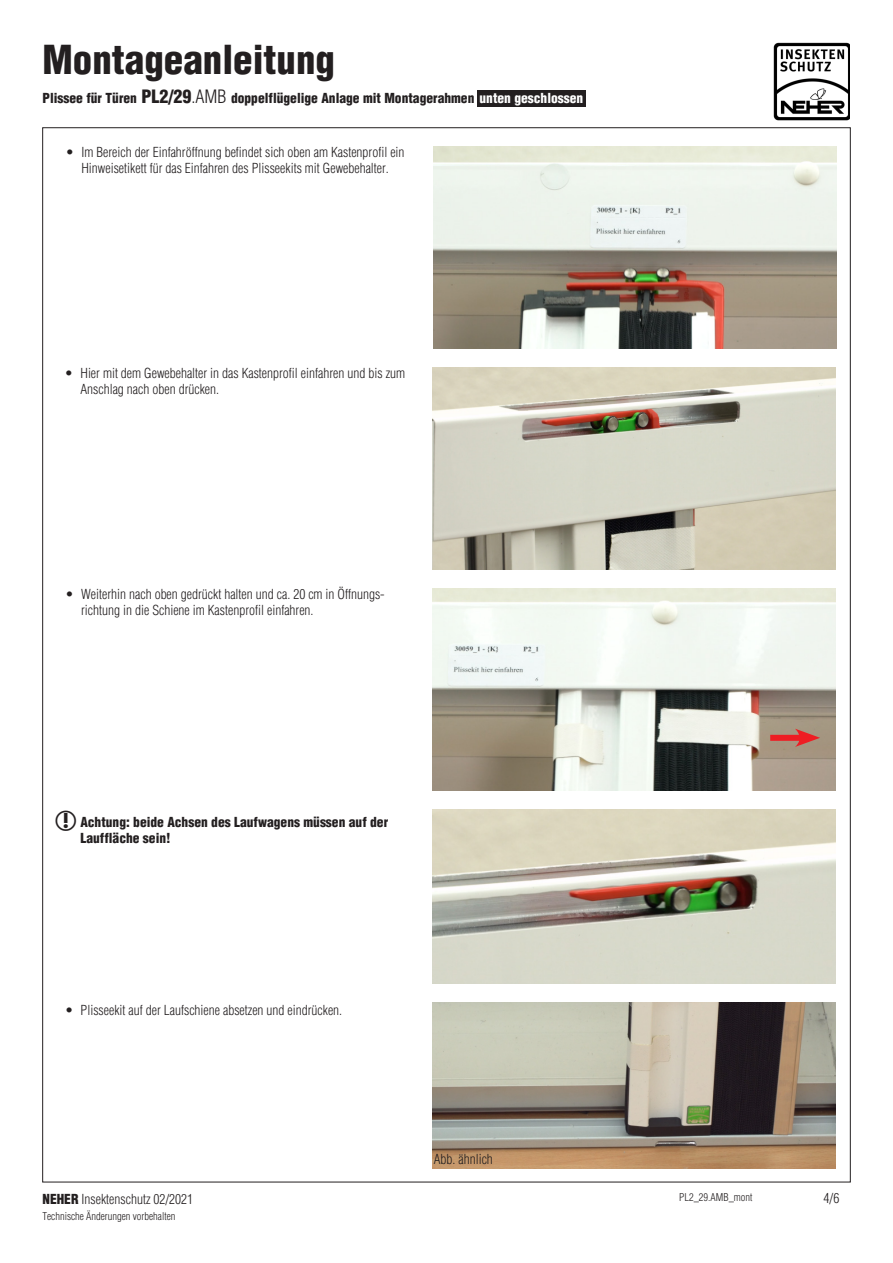
<style>
.page{position:relative;width:893px;height:1263px;background:#fff}
.page>*{position:absolute;margin:0;border:0;box-sizing:border-box;transform-origin:0 0}
.Überschriften{font:900 condensed 39px "Helvetica";color:#231f20}
.Zubehör-Werkzeug{font:300 condensed 13.5px/16.2px "Helvetica";color:#231f20}
.Überschriften-2{font:900 condensed 13.5px "Helvetica";color:#231f20}
.Zubehör-Werkzeug-2{font:900 condensed 13.5px/16.2px "Helvetica";color:#231f20}
.Zubehör-Werkzeug-3{font:300 condensed 10.5px "Helvetica";color:#231f20}
.s1{font-size:18px}
.s2{font-weight:300;font-size:18px}
.s3{color:#fff}
.s4{font-weight:900}
</style>
<div class="page">
<img style="left:773px;top:43px;width:77px;height:78px">
<div style="left:477px;top:90px;width:109px;height:17px;background:#231f20"></div>
<img style="left:434px;top:146px;width:403px;height:202px">
<img style="left:433px;top:367px;width:403px;height:202px">
<img style="left:433px;top:809px;width:403px;height:174px">
<img style="left:433px;top:1002px;width:403px;height:166px">
<img style="left:433px;top:588px;width:403px;height:202px">
<div style="left:770px;top:735px;width:35px;height:6px;background:#ee1d23"></div>
<svg style="left:795px;top:729px;width:25px;height:18px"></svg>
<p class="Überschriften" style="left:43px;top:36px;width:294px">Montageanleitung</p>
<p class="Überschriften-2" style="left:43px;top:90px;width:542px">Plissee für Türen <span class="s1">PL2/29</span><span class="s2">.AMB</span> doppelflügelige Anlage mit Montagerahmen <span class="s3">unten geschlossen</span></p>
<p class="Zubehör-Werkzeug" style="left:66px;top:144px;width:10px">•</p>
<p class="Zubehör-Werkzeug" style="left:81px;top:144px;width:325px">Im Bereich der Einfahröffnung befindet sich oben am Kastenprofil ein<br>Hinweisetikett für das Einfahren des Plisseekits mit Gewebehalter.</p>
<p class="Zubehör-Werkzeug" style="left:65px;top:365px;width:10px">•</p>
<p class="Zubehör-Werkzeug" style="left:80px;top:365px;width:326px">Hier mit dem Gewebehalter in das Kastenprofil einfahren und bis zum<br>Anschlag nach oben drücken.</p>
<p class="Zubehör-Werkzeug" style="left:66px;top:586px;width:10px">•</p>
<p class="Zubehör-Werkzeug" style="left:81px;top:586px;width:305px">Weiterhin nach oben gedrückt halten und ca. 20 cm in Öffnungs&shy;richtung in die Schiene im Kastenprofil einfahren.</p>
<p class="Zubehör-Werkzeug-2" style="left:80px;top:814px;width:309px">Achtung: beide Achsen des Laufwagens müssen auf der<br>Lauffläche sein!</p>
<p class="Zubehör-Werkzeug" style="left:65px;top:1002px;width:10px">•</p>
<p class="Zubehör-Werkzeug" style="left:81px;top:1002px;width:263px">Plisseekit auf der Laufschiene absetzen und eindrücken.</p>
<p class="Zubehör-Werkzeug" style="left:43px;top:1191px;width:152px"><span class="s4">NEHER</span> Insektenschutz 02/2021</p>
<p class="Zubehör-Werkzeug-3" style="left:43px;top:1210px;width:134px">Technische Änderungen vorbehalten</p>
<p class="Zubehör-Werkzeug" style="left:434px;top:1150px;width:61px">Abb. ähnlich</p>
<p class="Zubehör-Werkzeug-3" style="left:679px;top:1190px;width:75px">PL2_29.AMB_mont</p>
<p class="Zubehör-Werkzeug" style="left:824px;top:1190px;width:17px">4/6</p>
</div>
